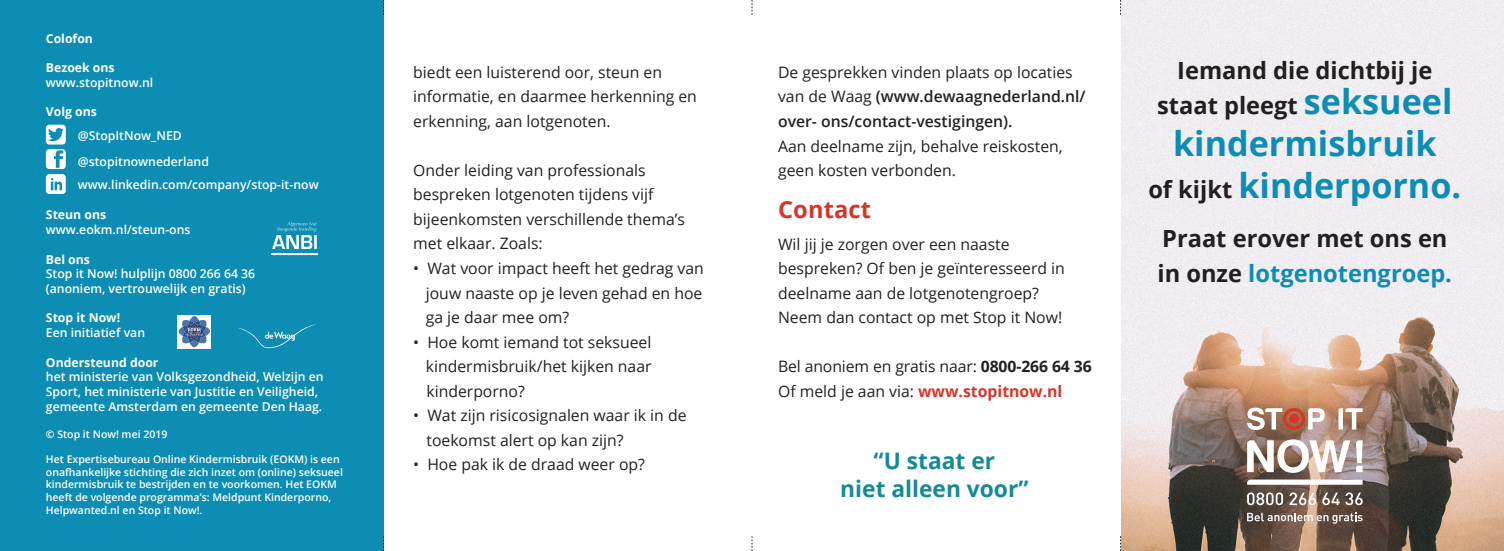
<style>
.page{position:relative;width:1504px;height:551px;background:#fff}
.page>*{position:absolute;margin:0;border:0;box-sizing:border-box;transform-origin:0 0}
.t1{font:700 34.12px/42px "Open Sans";color:#0d8db3;text-align:center}
.t2{font:700 23.62px/35px "Open Sans";color:#231f20;text-align:center}
.t3{font:700 23.62px "Open Sans";letter-spacing:.005em;color:#d73527}
.t4{font:700 22.75px/28px "Open Sans";color:#148a96;text-align:center}
.t5{font:15.75px/24.5px "Open Sans";color:#231f20}
.t6{font:600 15.75px/24.5px "Open Sans";color:#231f20}
.t7{font:600 12.25px/14.7px "Open Sans";color:#fff}
.t8{font:700 12.25px "Open Sans";color:#fff}
.t9{font:600 10.5px/12.6px "Open Sans";color:#fff}
.s1{font-weight:400}
.s2{font-weight:700}
.s3{font-weight:700;color:#d73527}
.s4{font-size:34.12px;color:#0d8db3}
.s5{font-size:23.62px;color:#231f20}
.s6{color:#0d8db3}
</style>
<div class="page">
<img style="left:1121px;top:0;width:382px;height:551px">
<svg style="left:1338px;top:408px;width:24px;height:21px"></svg>
<svg style="left:1246px;top:439px;width:116px;height:34px"></svg>
<svg style="left:1246px;top:479px;width:116px;height:5px"></svg>
<svg style="left:1246px;top:407px;width:78px;height:23px"></svg>
<svg style="left:1288px;top:413px;width:10px;height:10px"></svg>
<svg style="left:1246px;top:492px;width:36px;height:13px"></svg>
<svg style="left:1289px;top:492px;width:26px;height:13px"></svg>
<svg style="left:1321px;top:492px;width:18px;height:13px"></svg>
<svg style="left:1345px;top:492px;width:17px;height:13px"></svg>
<svg style="left:1246px;top:512px;width:116px;height:11px"></svg>
<div style="left:0;top:0;width:383px;height:551px;background:#0d8db3"></div>
<svg style="left:238px;top:324px;width:78px;height:24px"></svg>
<div style="left:178px;top:315px;width:33px;height:33px;background:#fff"></div>
<svg style="left:179px;top:316px;width:31px;height:31px"></svg>
<svg style="left:272px;top:222px;width:45px;height:27px"></svg>
<hr style="left:271px;top:253px;width:47px;height:2px;background:#fff">
<svg style="left:46px;top:125px;width:20px;height:69px"></svg>
<svg style="left:383px;top:0;width:1px;height:15px"></svg>
<svg style="left:751px;top:0;width:1px;height:15px"></svg>
<svg style="left:1120px;top:0;width:1px;height:15px"></svg>
<svg style="left:383px;top:536px;width:1px;height:15px"></svg>
<svg style="left:751px;top:536px;width:1px;height:15px"></svg>
<svg style="left:1120px;top:536px;width:1px;height:15px"></svg>
<p class="t8" style="left:46px;top:30px;width:49px">Colofon</p>
<p class="t8" style="left:46px;top:59px;width:70px">Bezoek ons</p>
<p class="t7" style="left:46px;top:75px;width:109px">www.stopitnow.nl</p>
<p class="t8" style="left:46px;top:103px;width:53px">Volg ons</p>
<p class="t7" style="left:78px;top:128px;width:105px">@StopItNow_NED</p>
<p class="t7" style="left:78px;top:149px;width:242px;line-height:23.3px">@stopitnownederland www.linkedin.com/company/stop-it-now</p>
<p class="t8" style="left:46px;top:206px;width:62px">Steun ons</p>
<p class="t7" style="left:46px;top:222px;width:146px">www.eokm.nl/steun-ons</p>
<p class="t8" style="left:46px;top:250px;width:46px">Bel ons</p>
<p class="t7" style="left:46px;top:266px;width:211px">Stop it Now! hulplijn 0800 266 64 36 (anoniem, vertrouwelijk en gratis)</p>
<p class="t8" style="left:46px;top:309px;width:76px">Stop it Now!</p>
<p class="t7" style="left:46px;top:325px;width:101px">Een initiatief van</p>
<p class="t8" style="left:46px;top:353px;width:114px">Ondersteund door</p>
<p class="t7" style="left:46px;top:369px;width:279px">het ministerie van Volksgezondheid, Welzijn en<br>Sport, het ministerie van Justitie en Veiligheid, gemeente Amsterdam en gemeente Den Haag.</p>
<p class="t9" style="left:46px;top:427px;width:123px">© Stop it Now! mei 2019</p>
<p class="t9" style="left:46px;top:453px;width:298px">Het Expertisebureau Online Kindermisbruik (EOKM) is een onafhankelijke stichting die zich inzet om (online) seksueel kindermisbruik te bestrijden en te voorkomen. Het EOKM heeft de volgende programma’s: Meldpunt Kinderporno, Helpwanted.nl en Stop it Now!.</p>
<p class="t5" style="left:413px;top:59px;width:285px">biedt een luisterend oor, steun en informatie, en daarmee herkenning en erkenning, aan lotgenoten.</p>
<p class="t5" style="left:413px;top:157px;width:273px">Onder leiding van professionals bespreken lotgenoten tijdens vijf bijeenkomsten verschillende thema’s met elkaar. Zoals:</p>
<p class="t5" style="left:426px;top:255px;width:280px;text-align:justify;text-indent:-13px">• Wat voor impact heeft het gedrag van jouw naaste op je leven gehad en hoe ga je daar mee om?</p>
<p class="t5" style="left:426px;top:329px;width:227px;text-align:justify;text-indent:-13px">• Hoe komt iemand tot seksueel kindermisbruik/het kijken naar kinderporno?</p>
<p class="t5" style="left:426px;top:403px;width:261px;text-indent:-13px">• Wat zijn risicosignalen waar ik in de toekomst alert op kan zijn?</p>
<p class="t5" style="left:413px;top:452px;width:233px">• Hoe pak ik de draad weer op?</p>
<p class="t6" style="left:778px;top:60px;width:309px"><span class="s1">De gesprekken vinden plaats op locaties van de Waag</span> (www.dewaagnederland.nl/ over- ons/contact-vestigingen).</p>
<p class="t5" style="left:778px;top:133px;width:286px">Aan deelname zijn, behalve reiskosten, geen kosten verbonden.</p>
<h2 class="t3" style="left:778px;top:193px;width:95px">Contact</h2>
<p class="t5" style="left:778px;top:231px;width:288px">Wil jij je zorgen over een naaste bespreken? Of ben je geïnteresseerd in deelname aan de lotgenotengroep?<br>Neem dan contact op met Stop it Now!</p>
<p class="t5" style="left:778px;top:354px;width:315px">Bel anoniem en gratis naar: <span class="s2">0800-266 64 36<br></span>Of meld je aan via: <span class="s3">www.stopitnow.nl</span></p>
<h3 class="t4" style="left:840px;top:446px;width:190px">“U staat er<br>niet alleen voor”</h3>
<h2 class="t2" style="left:1156px;top:52px;width:297px">Iemand die dichtbij je staat pleegt <span class="s4">seksueel</span></h2>
<h1 class="t1" style="left:1148px;top:122px;width:314px">kindermisbruik<br><span class="s5">of kijkt</span> kinderporno.</h1>
<h2 class="t2" style="left:1157px;top:220px;width:296px;text-align:left">Praat erover met ons en in onze <span class="s6">lotgenotengroep.</span></h2>
</div>
